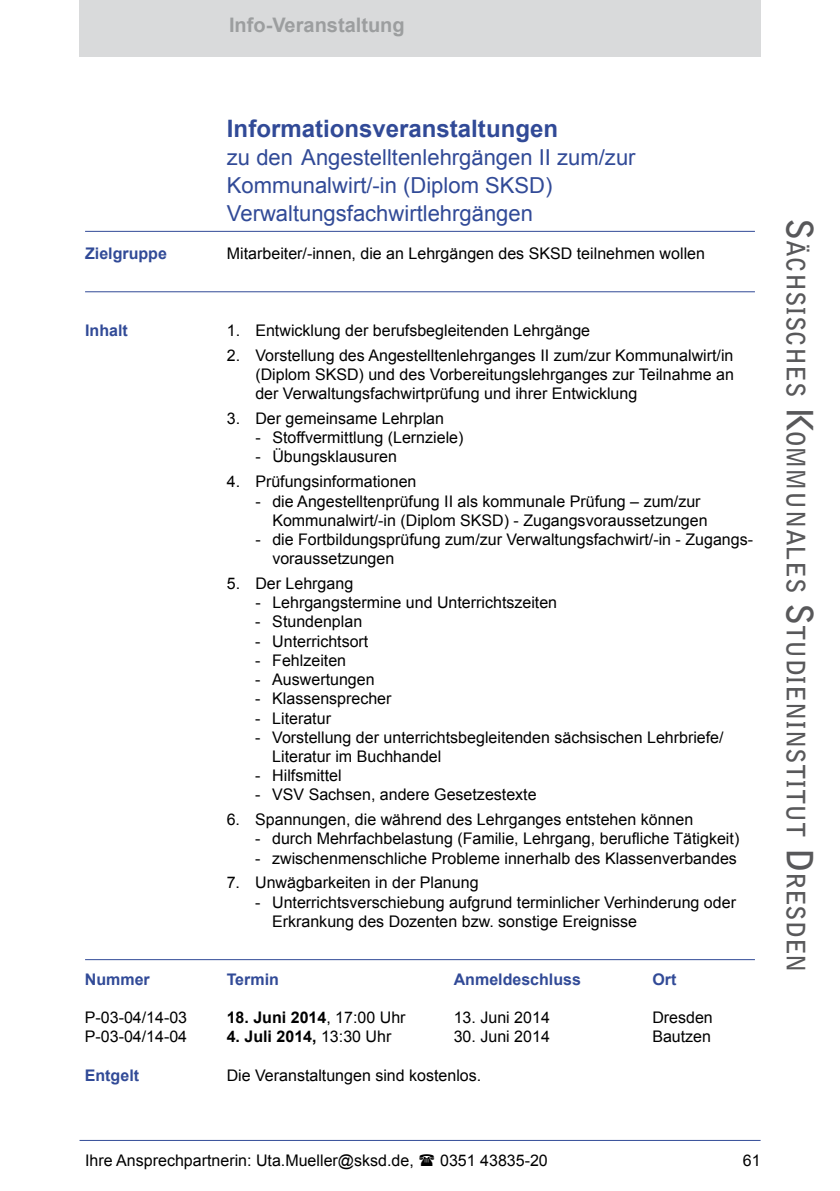
<style>
.page{position:relative;width:840px;height:1191px;background:#fff}
.page>*{position:absolute;margin:0;border:0;box-sizing:border-box;transform-origin:0 0}
.t1{font:700 25.2px "Bell Gothic Std";color:#58585a}
.t2{font:700 24px "Arial";color:#314a97}
.t3{font:22px/28px "Arial";color:#314a97}
.t4{font:700 20px "Arial";color:#9c9e9f}
.t5{font:16px/19.2px "Arial";color:#000}
.t6{font:700 16px "Arial";color:#314a97}
.t7{font:700 16px "Arial";color:#000}
.s1{font-weight:400}
.s2{font-size:36px}
</style>
<div class="page">
<hr style="left:79px;top:1140px;width:681px;height:1px;background:#314a97">
<div style="left:79px;top:0;width:681px;height:57px;background:#d9dadb"></div>
<hr style="left:85px;top:231px;width:669px;height:1px;background:#314a97">
<hr style="left:85px;top:291px;width:669px;height:1px;background:#314a97">
<hr style="left:85px;top:959px;width:669px;height:1px;background:#314a97">
<p class="t4" style="left:229px;top:11px;width:177px">Info-Veranstaltung</p>
<h2 class="t2" style="left:227px;top:112px;width:332px">Informationsveranstaltungen</h2>
<h3 class="t3" style="left:227px;top:143px;width:410px">zu den Angestelltenlehrgängen II zum/zur<br>Kommunalwirt/-in (Diplom SKSD)<br>Verwaltungsfachwirtlehrgängen</h3>
<p class="t6" style="left:85px;top:243px;width:83px">Zielgruppe</p>
<p class="t5" style="left:227px;top:244px;width:479px">Mitarbeiter/-innen, die an Lehrgängen des SKSD teilnehmen wollen</p>
<p class="t6" style="left:85px;top:319px;width:44px">Inhalt</p>
<p class="t5" style="left:227px;top:321px;width:364px">1. Entwicklung der berufsbegleitenden Lehrgänge</p>
<p class="t5" style="left:255px;top:346px;width:480px;text-align:justify;text-indent:-28px">2. Vorstellung des Angestelltenlehrganges II zum/zur Kommunalwirt/in (Diplom SKSD) und des Vorbereitungslehrganges zur Teilnahme an der Verwaltungsfachwirtprüfung und ihrer Entwicklung</p>
<p class="t5" style="left:227px;top:409px;width:218px">3. Der gemeinsame Lehrplan</p>
<p class="t5" style="left:255px;top:428px;width:209px">- Stoffvermittlung (Lernziele)</p>
<p class="t5" style="left:255px;top:447px;width:143px">- Übungsklausuren</p>
<p class="t5" style="left:227px;top:472px;width:191px">4. Prüfungsinformationen</p>
<p class="t5" style="left:272px;top:491px;width:436px;text-indent:-17px">- die Angestelltenprüfung II als kommunale Prüfung – zum/zur<br>Kommunalwirt/-in (Diplom SKSD) - Zugangsvoraussetzungen</p>
<p class="t5" style="left:272px;top:530px;width:482px;text-indent:-17px">- die Fortbildungsprüfung zum/zur Verwaltungsfachwirt/-in - Zugangs&shy;voraussetzungen</p>
<p class="t5" style="left:227px;top:574px;width:128px">5. Der Lehrgang</p>
<p class="t5" style="left:255px;top:593px;width:303px">- Lehrgangstermine und Unterrichtszeiten</p>
<p class="t5" style="left:255px;top:612px;width:108px">- Stundenplan</p>
<p class="t5" style="left:255px;top:631px;width:115px">- Unterrichtsort</p>
<p class="t5" style="left:255px;top:651px;width:92px">- Fehlzeiten</p>
<p class="t5" style="left:255px;top:670px;width:121px">- Auswertungen</p>
<p class="t5" style="left:255px;top:689px;width:138px">- Klassensprecher</p>
<p class="t5" style="left:255px;top:708px;width:77px">- Literatur</p>
<p class="t5" style="left:272px;top:727px;width:452px;text-indent:-17px">- Vorstellung der unterrichtsbegleitenden sächsischen Lehrbriefe/<br>Literatur im Buchhandel</p>
<p class="t5" style="left:255px;top:766px;width:88px">- Hilfsmittel</p>
<p class="t5" style="left:255px;top:785px;width:283px">- VSV Sachsen, andere Gesetzestexte</p>
<p class="t5" style="left:226px;top:810px;width:468px">6. Spannungen, die während des Lehrganges entstehen können</p>
<p class="t5" style="left:255px;top:829px;width:485px">- durch Mehrfachbelastung (Familie, Lehrgang, berufliche Tätigkeit)</p>
<p class="t5" style="left:255px;top:848px;width:483px">- zwischenmenschliche Probleme innerhalb des Klassenverbandes</p>
<p class="t5" style="left:226px;top:873px;width:253px">7. Unwägbarkeiten in der Planung</p>
<p class="t5" style="left:272px;top:892px;width:465px;text-indent:-17px">- Unterrichtsverschiebung aufgrund terminlicher Verhinderung oder<br>Erkrankung des Dozenten bzw. sonstige Ereignisse</p>
<p class="t6" style="left:85px;top:968px;width:66px">Nummer</p>
<p class="t6" style="left:226px;top:968px;width:54px">Termin</p>
<p class="t6" style="left:453px;top:968px;width:129px">Anmeldeschluss</p>
<p class="t6" style="left:652px;top:968px;width:25px">Ort</p>
<p class="t5" style="left:85px;top:1008px;width:104px">P-03-04/14-03</p>
<p class="t7" style="left:226px;top:1006px;width:180px">18. Juni 2014<span class="s1">, 17:00 Uhr</span></p>
<p class="t5" style="left:453px;top:1008px;width:98px">13. Juni 2014</p>
<p class="t5" style="left:652px;top:1008px;width:62px">Dresden</p>
<p class="t5" style="left:85px;top:1027px;width:104px">P-03-04/14-04</p>
<p class="t7" style="left:226px;top:1025px;width:166px">4. Juli 2014, <span class="s1">13:30 Uhr</span></p>
<p class="t5" style="left:453px;top:1027px;width:98px">30. Juni 2014</p>
<p class="t5" style="left:652px;top:1027px;width:60px">Bautzen</p>
<p class="t6" style="left:85px;top:1064px;width:56px">Entgelt</p>
<p class="t5" style="left:226px;top:1065px;width:256px">Die Veranstaltungen sind kostenlos.</p>
<p class="t5" style="left:85px;top:1151px;width:330px">Ihre Ansprechpartnerin: Uta.Mueller@sksd.de,</p>
<p class="t5" style="left:440px;top:1151px;width:109px">0351 43835-20</p>
<p class="t5" style="left:742px;top:1150px;width:19px">61</p>
<h1 class="t1" style="left:810px;top:218px;width:755px;rotate:90deg"><span class="s2">S</span>ächsisches <span class="s2">K</span>ommunales <span class="s2">S</span>tudieninstitut <span class="s2">D</span> resden</h1>
</div>
